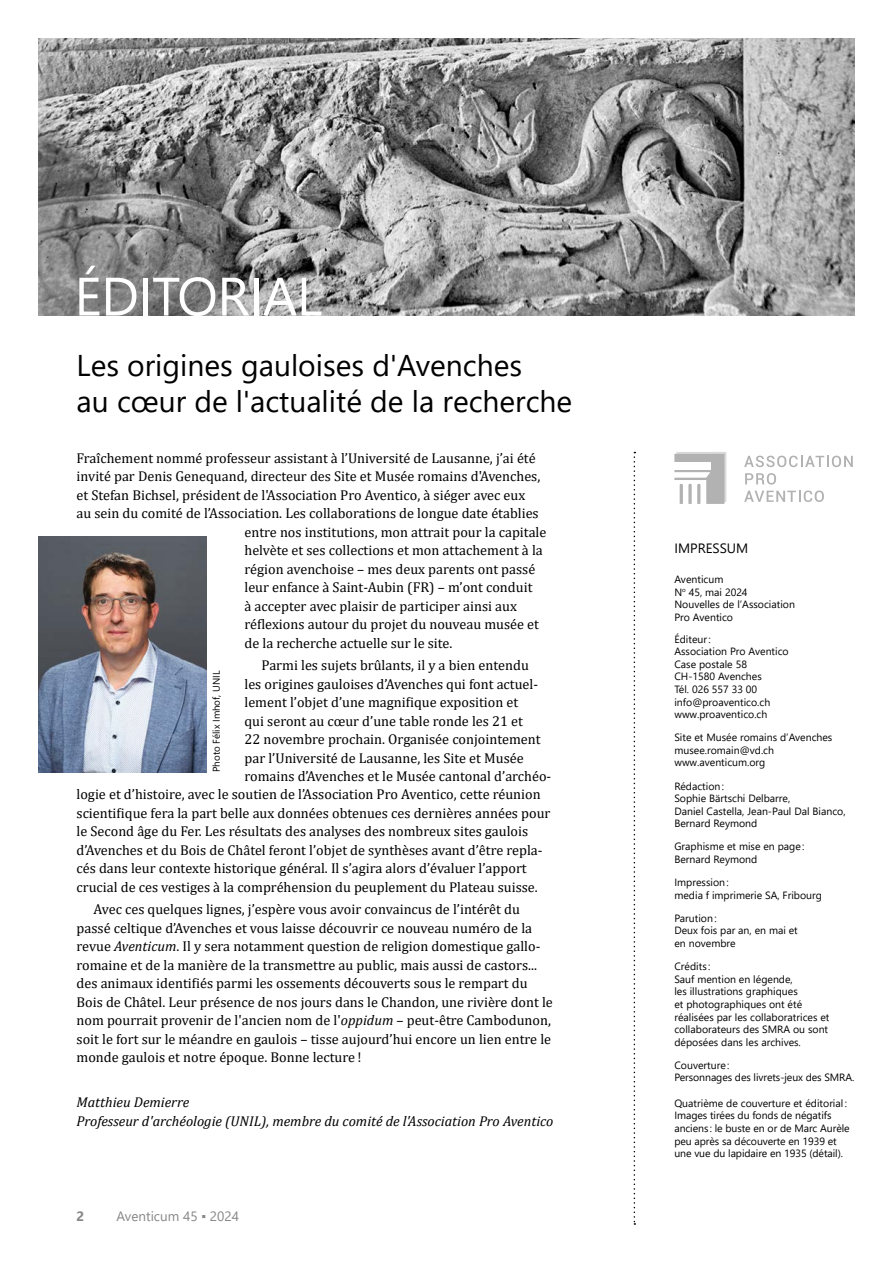
<style>
.page{position:relative;width:893px;height:1263px;background:#fff}
.page>*{position:absolute;margin:0;border:0;box-sizing:border-box;transform-origin:0 0}
.t1{font:54px "Segoe UI";letter-spacing:-.01em;color:#fff}
.t2{font:30px/36px "Segoe UI";color:#000}
.t3{font:14.25px/18.5px "Cambria";color:#000}
.t4{font:italic 14.25px/18.5px "Cambria";color:#000}
.t5{font:13.5px "Segoe UI";color:#878787}
.t6{font:13.5px "Segoe UI";color:#000}
.t7{font:700 13.5px "Segoe UI";color:#878787}
.t8{font:10.5px/12.6px "Segoe UI";color:#000}
.t9{font:9.75px "Segoe UI";color:#000}
.s1{font-style:italic}
.s2{font-family:"Arial"}
</style>
<div class="page">
<img style="left:39px;top:39px;width:816px;height:276px">
<svg style="left:634px;top:452px;width:1px;height:773px"></svg>
<svg style="left:674px;top:452px;width:52px;height:52px"></svg>
<svg style="left:744px;top:456px;width:109px;height:11px"></svg>
<svg style="left:744px;top:473px;width:80px;height:29px"></svg>
<img style="left:38px;top:537px;width:168px;height:235px">
<h1 class="t1" style="left:74px;top:245px;width:249px">ÉDITORIAL</h1>
<h2 class="t2" style="left:77px;top:345px;width:497px">Les origines gauloises d'Avenches<br>au cœur de l'actualité de la recherche</h2>
<p class="t3" style="left:77px;top:449px;width:461px">Fraîchement nommé professeur assistant à l’Université de Lausanne, j’ai été</p>
<p class="t3" style="left:77px;top:467px;width:465px">invité par Denis Genequand, directeur des Site et Musée romains d'Avenches,</p>
<p class="t3" style="left:77px;top:486px;width:450px">et Stefan Bichsel, président de l'Association Pro Aventico, à siéger avec eux</p>
<p class="t3" style="left:77px;top:504px;width:464px">au sein du comité de l’Association. Les collaborations de longue date établies</p>
<p class="t3" style="left:244px;top:523px;width:303px">entre nos institutions, mon attrait pour la capitale</p>
<p class="t3" style="left:244px;top:541px;width:300px">helvète et ses collections et mon attachement à la</p>
<p class="t3" style="left:244px;top:559px;width:292px">région avenchoise – mes deux parents ont passé</p>
<p class="t3" style="left:244px;top:578px;width:289px">leur enfance à Saint-Aubin (FR) – m’ont conduit</p>
<p class="t3" style="left:244px;top:596px;width:274px">à accepter avec plaisir de participer ainsi aux</p>
<p class="t3" style="left:244px;top:615px;width:296px">réflexions autour du projet du nouveau musée et</p>
<p class="t3" style="left:244px;top:633px;width:209px">de la recherche actuelle sur le site.</p>
<p class="t3" style="left:262px;top:656px;width:269px">Parmi les sujets brûlants, il y a bien entendu</p>
<p class="t3" style="left:244px;top:674px;width:295px">les origines gauloises d’Avenches qui font actuel-</p>
<p class="t3" style="left:244px;top:693px;width:275px">lement l’objet d’une magnifique exposition et</p>
<p class="t3" style="left:244px;top:711px;width:280px">qui seront au cœur d’une table ronde les 21 et</p>
<p class="t3" style="left:244px;top:730px;width:298px">22 novembre prochain. Organisée conjointement</p>
<p class="t3" style="left:244px;top:748px;width:281px">par l’Université de Lausanne, les Site et Musée</p>
<p class="t3" style="left:244px;top:767px;width:308px">romains d’Avenches et le Musée cantonal d’archéo-</p>
<p class="t3" style="left:77px;top:785px;width:466px">logie et d’histoire, avec le soutien de l’Association Pro Aventico, cette réunion</p>
<p class="t3" style="left:77px;top:804px;width:475px">scientifique fera la part belle aux données obtenues ces dernières années pour</p>
<p class="t3" style="left:77px;top:822px;width:453px">le Second âge du Fer. Les résultats des analyses des nombreux sites gaulois</p>
<p class="t3" style="left:77px;top:841px;width:468px">d’Avenches et du Bois de Châtel feront l’objet de synthèses avant d’être repla-</p>
<p class="t3" style="left:77px;top:859px;width:452px">cés dans leur contexte historique général. Il s’agira alors d’évaluer l’apport</p>
<p class="t3" style="left:77px;top:877px;width:463px">crucial de ces vestiges à la compréhension du peuplement du Plateau suisse.</p>
<p class="t3" style="left:77px;top:900px;width:478px;text-indent:17px">Avec ces quelques lignes, j’espère vous avoir convaincus de l’intérêt du passé celtique d’Avenches et vous laisse découvrir ce nouveau numéro de la revue <span class="s1">Aventicum</span>. Il y sera notamment question de religion domestique gallo&shy;romaine et de la manière de la transmettre au public, mais aussi de castors... des animaux identifiés parmi les ossements découverts sous le rempart du Bois de Châtel. Leur présence de nos jours dans le Chandon, une rivière dont le nom pourrait provenir de l'ancien nom de l'<span class="s1">oppidum</span> – peut-être Cambodunon, soit le fort sur le méandre en gaulois – tisse aujourd’hui encore un lien entre le monde gaulois et notre époque. Bonne lecture !</p>
<p class="t4" style="left:77px;top:1093px;width:478px">Matthieu Demierre<br>Professeur d'archéologie (UNIL), membre du comité de l'Association Pro Aventico</p>
<p class="t9" style="left:207px;top:772px;width:103px;rotate:-90deg">Photo Félix Imhof, UNIL</p>
<p class="t7" style="left:77px;top:1203px;width:9px">2</p>
<p class="t5" style="left:117px;top:1203px;width:124px">Aventicum 45 <span class="s2">▪</span> 2024</p>
<p class="t6" style="left:674px;top:535px;width:75px">IMPRESSUM</p>
<p class="t8" style="left:674px;top:572px;width:122px">Aventicum<br>N<sup>o</sup> 45, mai 2024<br>Nouvelles de l’Association<br>Pro Aventico</p>
<p class="t8" style="left:674px;top:631px;width:116px">Éditeur:<br>Association Pro Aventico<br>Case postale 58<br>CH-1580 Avenches<br>Tél. 026 557 33 00 info@proaventico.ch www.proaventico.ch</p>
<p class="t8" style="left:674px;top:730px;width:160px">Site et Musée romains d’Avenches musee.romain@vd.ch www.aventicum.org</p>
<p class="t8" style="left:674px;top:778px;width:173px">Rédaction:<br>Sophie Bärtschi Delbarre,<br>Daniel Castella, Jean-Paul Dal Bianco,<br>Bernard Reymond</p>
<p class="t8" style="left:674px;top:839px;width:132px">Graphisme et mise en page:<br>Bernard Reymond</p>
<p class="t8" style="left:674px;top:875px;width:149px">Impression:<br>media f imprimerie SA, Fribourg</p>
<p class="t8" style="left:674px;top:911px;width:125px">Parution:<br>Deux fois par an, en mai et en novembre</p>
<p class="t8" style="left:674px;top:959px;width:156px">Crédits :<br>Sauf mention en légende,<br>les illustrations graphiques<br>et photographiques ont été réalisées par les collaboratrices et collaborateurs des SMRA ou sont déposées dans les archives.</p>
<p class="t8" style="left:674px;top:1058px;width:181px">Couverture:<br>Personnages des livrets-jeux des SMRA.</p>
<p class="t8" style="left:674px;top:1096px;width:177px">Quatrième de couverture et éditorial :<br>Images tirées du fonds de négatifs anciens : le buste en or de Marc Aurèle peu après sa découverte en 1939 et une vue du lapidaire en 1935 (détail).</p>
</div>
